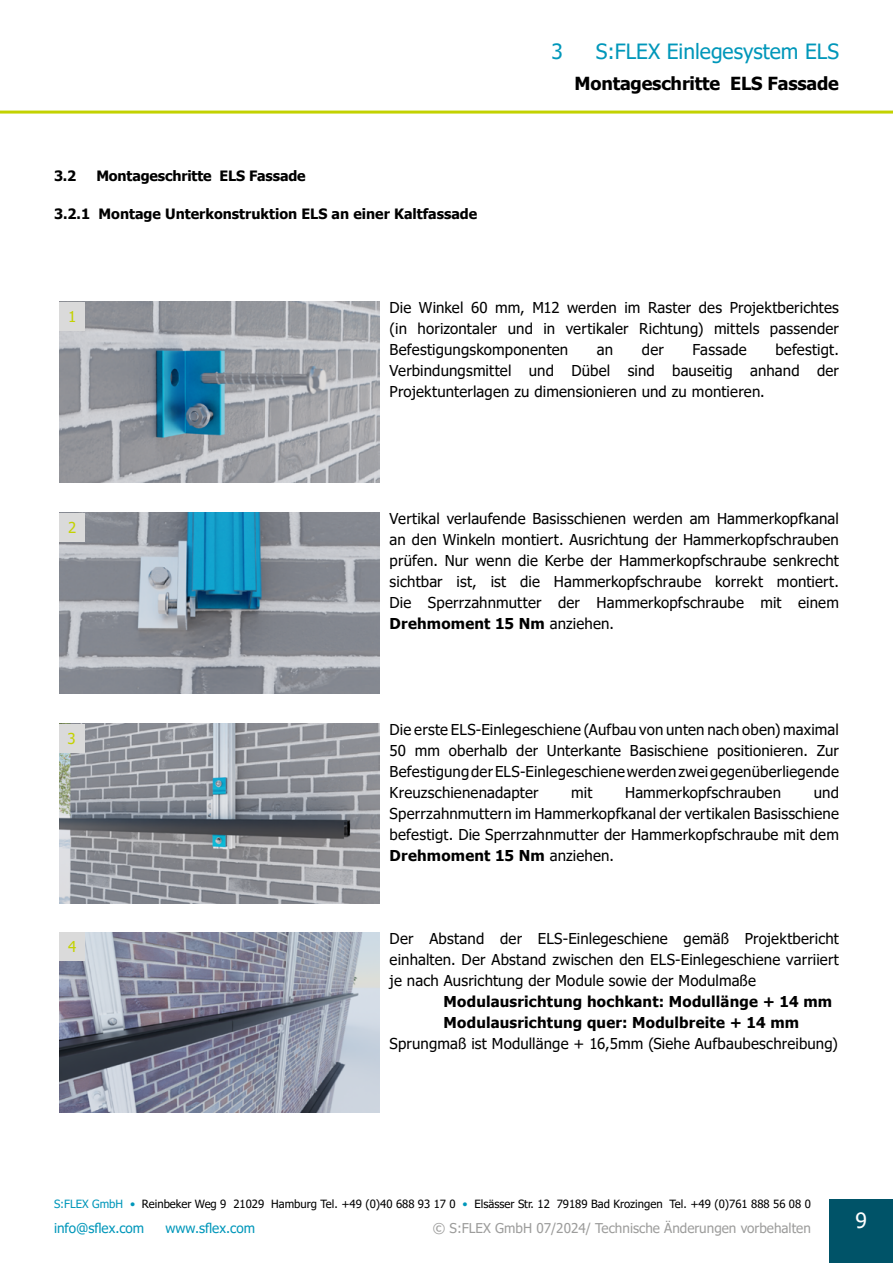
<style>
.page{position:relative;width:893px;height:1263px;background:#fff}
.page>*{position:absolute;margin:0;border:0;box-sizing:border-box;transform-origin:0 0}
.t1{font:21px "Tahoma";color:#0097ba}
.t2{font:21px "Tahoma";color:#fff}
.t3{font:700 18px "Tahoma";letter-spacing:-.01em;color:#000}
.t4{font:15px/21px "Tahoma";letter-spacing:.01em;color:#000;text-align:justify}
.t5{font:700 15px/21px "Tahoma";letter-spacing:.01em;color:#000}
.t6{font:15px "Tahoma";color:#c3d200}
.t7{font:700 14.25px "Tahoma";color:#000}
.t8{font:13.5px "Tahoma";color:#9d9d9c}
.t9{font:13.5px "Tahoma";color:#0097ba}
.t10{font:11.4px "Tahoma";color:#000}
.s1{font-weight:700}
.s2{color:#0097ba}
</style>
<div class="page">
<hr style="left:0;top:111px;width:893px;height:3px;background:#c3d200">
<div style="left:829px;top:1199px;width:64px;height:64px;background:#005368"></div>
<img style="left:60px;top:302px;width:320px;height:180px">
<img style="left:60px;top:513px;width:320px;height:180px">
<img style="left:60px;top:724px;width:320px;height:180px">
<img style="left:60px;top:932px;width:320px;height:180px">
<div style="left:60px;top:302px;width:25px;height:28px;background:#dadada"></div>
<div style="left:60px;top:513px;width:25px;height:28px;background:#dadada"></div>
<div style="left:59px;top:724px;width:25px;height:28px;background:#dadada"></div>
<div style="left:60px;top:932px;width:25px;height:29px;background:#dadada"></div>
<h1 class="t1" style="left:551px;top:37px;width:13px">3</h1>
<h1 class="t1" style="left:596px;top:37px;width:245px">S:FLEX Einlegesystem ELS</h1>
<p class="t7" style="left:54px;top:166px;width:24px">3.2</p>
<p class="t7" style="left:96px;top:166px;width:211px">Montageschritte ELS Fassade</p>
<p class="t7" style="left:54px;top:203px;width:425px">3.2.1 Montage Unterkonstruktion ELS an einer Kaltfassade</p>
<p class="t3" style="left:574px;top:71px;width:266px">Montageschritte ELS Fassade</p>
<p class="t6" style="left:68px;top:306px;width:10px">1</p>
<p class="t6" style="left:68px;top:517px;width:10px">2</p>
<p class="t6" style="left:68px;top:728px;width:10px">3</p>
<p class="t6" style="left:68px;top:937px;width:10px">4</p>
<p class="t4" style="left:390px;top:298px;width:451px">Die Winkel 60 mm, M12 werden im Raster des Projektberichtes (in horizontaler und in vertikaler Richtung) mittels passender Befestigungskomponenten</p>
<p class="t4" style="left:390px;top:340px;width:451px;text-indent:386px">befestigt.<br>Verbindungsmittel und Dübel sind bauseitig anhand der Projektunterlagen zu dimensionieren und zu montieren.</p>
<p class="t4" style="left:597px;top:340px;width:18px">an</p>
<p class="t4" style="left:642px;top:340px;width:23px">der</p>
<p class="t4" style="left:692px;top:340px;width:56px">Fassade</p>
<p class="t4" style="left:390px;top:509px;width:451px">Vertikal verlaufende Basisschienen werden am Hammerkopfkanal an den Winkeln montiert. Ausrichtung der Hammerkopfschrauben prüfen. Nur wenn die Kerbe der Hammerkopfschraube senkrecht sichtbar ist, ist die Hammerkopfschraube korrekt montiert.<br>Die Sperrzahnmutter der Hammerkopfschraube mit einem <span class="s1">Drehmoment 15 Nm</span> anziehen.</p>
<p class="t4" style="left:390px;top:720px;width:451px">Die erste ELS-Einlegeschiene (Aufbau von unten nach oben) maximal 50 mm oberhalb der Unterkante Basischiene positionieren. Zur Befestigung der ELS-Einlegeschiene werden zwei gegenüberliegende Kreuzschienenadapter</p>
<p class="t4" style="left:571px;top:783px;width:23px">mit</p>
<p class="t4" style="left:625px;top:783px;width:158px">Hammerkopfschrauben</p>
<p class="t4" style="left:390px;top:783px;width:451px;text-indent:424px">und Sperrzahnmuttern im Hammerkopfkanal der vertikalen Basisschiene befestigt. Die Sperrzahnmutter der Hammerkopfschraube mit dem <span class="s1">Drehmoment 15 Nm</span> anziehen.</p>
<p class="t4" style="left:390px;top:928px;width:451px">Der Abstand der ELS-Einlegeschiene gemäß Projektbericht einhalten. Der Abstand zwischen den ELS-Einlegeschiene varriiert je nach Ausrichtung der Module sowie der Modulmaße</p>
<p class="t5" style="left:444px;top:991px;width:390px">Modulausrichtung hochkant: Modullänge + 14 mm<br>Modulausrichtung quer: Modulbreite + 14 mm</p>
<p class="t4" style="left:390px;top:1033px;width:450px">Sprungmaß ist Modullänge + 16,5mm (Siehe Aufbaubeschreibung)</p>
<p class="t10" style="left:54px;top:1196px;width:758px"><span class="s2">S:FLEX GmbH •</span> Reinbeker Weg 9 21029 Hamburg Tel. +49 (0)40 688 93 17 0 <span class="s2">•</span> Elsässer Str. 12 79189 Bad Krozingen Tel. +49 (0)761 888 56 08 0</p>
<p class="t8" style="left:433px;top:1219px;width:380px">© S:FLEX GmbH 07/2024/ Technische Änderungen vorbehalten</p>
<p class="t9" style="left:54px;top:1219px;width:92px">info@sflex.com</p>
<p class="t9" style="left:165px;top:1219px;width:91px">www.sflex.com</p>
<h1 class="t2" style="left:855px;top:1206px;width:13px">9</h1>
</div>
